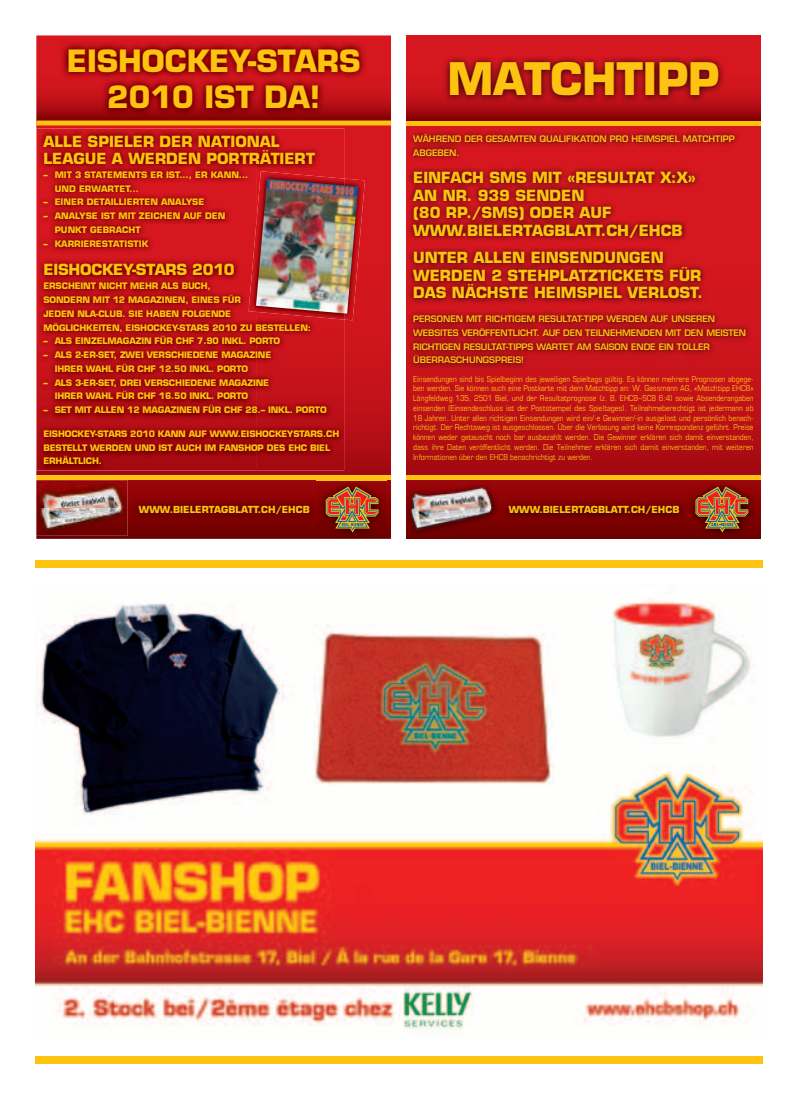
<style>
.page{position:relative;width:798px;height:1099px;background:#fff}
.page>*{position:absolute;margin:0;border:0;box-sizing:border-box;transform-origin:0 0}
.t1{font:700 43.75px "Eurostile LT Std";color:#fec210}
.t2{font:700 30px/36px "Eurostile LT Std";color:#fec210;text-align:center}
.t3{font:700 15px/17.5px "Eurostile LT Std";color:#fec210}
.t4{font:700 9.5px "Eurostile LT Std";color:#fec210}
.t5{font:700 8.75px/13.8px "Eurostile LT Std";letter-spacing:-.015em;color:#fec210}
.t6{font:600 8.75px/13.8px "Eurostile LT Std";color:#fec210}
.t7{font:condensed 8.12px/9.8px "Eurostile LT Std";color:#fec210;text-align:justify}
</style>
<div class="page">
<svg style="left:36px;top:480px;width:355px;height:59px;background:#840405"></svg>
<svg style="left:36px;top:35px;width:355px;height:85px;background:#be161c"></svg>
<img style="left:60px;top:40px;width:307px;height:75px">
<svg style="left:36px;top:120px;width:355px;height:360px;background:#b01212"></svg>
<img style="left:132px;top:499px;width:182px;height:20px">
<img style="left:317px;top:477px;width:69px;height:61px">
<svg style="left:325px;top:486px;width:53px;height:46px;background:#9c4f29"></svg>
<img style="left:36px;top:480px;width:92px;height:55px">
<img style="left:40px;top:485px;width:85px;height:46px">
<img style="left:344px;top:178px;width:21px;height:142px">
<img style="left:248px;top:171px;width:96px;height:148px">
<img style="left:256px;top:179px;width:102px;height:135px">
<svg style="left:406px;top:125px;width:354px;height:414px;background:#b10e13"></svg>
<svg style="left:406px;top:35px;width:354px;height:85px;background:#c01017"></svg>
<svg style="left:442px;top:53px;width:284px;height:50px;background:#8b0d12"></svg>
<svg style="left:406px;top:128px;width:344px;height:241px;background:#b01218"></svg>
<div style="left:406px;top:120px;width:354px;height:5px;background:#fec210"></div>
<div style="left:406px;top:475px;width:354px;height:5px;background:#fec210"></div>
<div style="left:406px;top:480px;width:91px;height:55px;background:linear-gradient(to bottom,#940408,#680000)"></div>
<img style="left:409px;top:485px;width:85px;height:47px">
<svg style="left:502px;top:499px;width:182px;height:21px;background:#6f0000"></svg>
<svg style="left:687px;top:480px;width:69px;height:58px;background:#7f0203"></svg>
<svg style="left:695px;top:486px;width:53px;height:46px;background:#9b4f2a"></svg>
<img style="left:35px;top:599px;width:727px;height:436px">
<div style="left:35px;top:560px;width:727px;height:7px;background:#fec210"></div>
<div style="left:35px;top:1056px;width:727px;height:7px;background:#fec210"></div>
<h2 class="t2" style="left:67px;top:43px;width:295px">EISHOCKEY-STARS<br>2010 IST DA!</h2>
<h3 class="t3" style="left:43px;top:132px;width:273px">ALLE SPIELER DER NATIONAL<br>LEAGUE A WERDEN PORTRÄTIERT</h3>
<p class="t5" style="left:55px;top:168px;width:195px;text-indent:-11px">– MIT 3 STATEMENTS ER IST..., ER KANN...<br>UND ERWARTET...</p>
<p class="t5" style="left:43px;top:195px;width:162px">– EINER DETAILLIERTEN ANALYSE</p>
<p class="t5" style="left:55px;top:209px;width:172px;text-indent:-11px">– ANALYSE IST MIT ZEICHEN AUF DEN<br>PUNKT GEBRACHT</p>
<p class="t5" style="left:43px;top:236px;width:106px">– KARRIERESTATISTIK</p>
<h3 class="t3" style="left:43px;top:261px;width:193px">EISHOCKEY-STARS 2010</h3>
<p class="t5" style="left:43px;top:279px;width:269px">ERSCHEINT NICHT MEHR ALS BUCH,<br>SONDERN MIT 12 MAGAZINEN, EINES FÜR<br>JEDEN NLA-CLUB. SIE HABEN FOLGENDE MÖGLICHKEITEN, EISHOCKEY-STARS 2010 ZU BESTELLEN:</p>
<p class="t5" style="left:43px;top:334px;width:238px">– ALS EINZELMAGAZIN FÜR CHF 7.90 INKL. PORTO</p>
<p class="t5" style="left:55px;top:348px;width:218px;text-indent:-11px">– ALS 2-ER-SET, ZWEI VERSCHIEDENE MAGAZINE<br>IHRER WAHL FÜR CHF 12.50 INKL. PORTO</p>
<p class="t5" style="left:55px;top:375px;width:216px;text-indent:-11px">– ALS 3-ER-SET, DREI VERSCHIEDENE MAGAZINE<br>IHRER WAHL FÜR CHF 16.50 INKL. PORTO</p>
<p class="t5" style="left:43px;top:403px;width:284px">– SET MIT ALLEN 12 MAGAZINEN FÜR CHF 28.– INKL. PORTO</p>
<p class="t5" style="left:43px;top:426px;width:297px">EISHOCKEY-STARS 2010 KANN AUF WWW.EISHOCKEYSTARS.CH<br>BESTELLT WERDEN UND IST AUCH IM FANSHOP DES EHC BIEL<br>ERHÄLTLICH.</p>
<p class="t4" style="left:139px;top:504px;width:172px">WWW.BIELERTAGBLATT.CH/EHCB</p>
<h1 class="t1" style="left:447px;top:52px;width:273px">MATCHTIPP</h1>
<p class="t6" style="left:413px;top:132px;width:323px">WÄHREND DER GESAMTEN QUALIFIKATION PRO HEIMSPIEL MATCHTIPP<br>ABGEBEN.</p>
<h3 class="t3" style="left:413px;top:169px;width:284px">EINFACH SMS MIT «RESULTAT X:X»<br>AN NR. 939 SENDEN<br>(80 RP./SMS) ODER AUF<br>WWW.BIELERTAGBLATT.CH/EHCB</h3>
<h3 class="t3" style="left:413px;top:249px;width:291px">UNTER ALLEN EINSENDUNGEN<br>WERDEN 2 STEHPLATZTICKETS FÜR<br>DAS NÄCHSTE HEIMSPIEL VERLOST.</h3>
<p class="t6" style="left:413px;top:312px;width:334px">PERSONEN MIT RICHTIGEM RESULTAT-TIPP WERDEN AUF UNSEREN<br>WEB SITES VERÖFFENTLICHT. AUF DEN TEIL NEHMENDEN MIT DEN MEISTEN RICHTIGEN RESULTAT-TIPPS WARTET AM SAISON ENDE EIN TOLLER ÜBERRASCHUNGSPREIS!</p>
<p class="t7" style="left:413px;top:373px;width:342px">Einsendungen sind bis Spielbeginn des jeweiligen Spieltags gültig. Es können mehrere Prognosen abgege&shy;ben werden. Sie können auch eine Postkarte mit dem Matchtipp an: W. Gassmann AG, «Matchtipp EHCB» Längfeldweg 135, 2501 Biel, und der Resultatprognose (z. B. EHCB–SCB 6:4) sowie Absenderangaben einsenden (Einsendeschluss ist der Poststempel des Spieltages). Teilnahmeberechtigt ist jedermann ab 18 Jahren. Unter allen richtigen Einsendungen wird ein/-e Gewinner/-in ausgelost und persönlich benach&shy;richtigt. Der Rechtsweg ist ausgeschlossen. Über die Verlosung wird keine Korrespondenz geführt. Preise können weder getauscht noch bar ausbezahlt werden. Die Gewinner erklären sich damit einverstanden, dass ihre Daten veröffentlicht werden. Die Teilnehmer erklären sich damit einverstanden, mit weiteren Informationen über den EHCB benachrichtigt zu werden.</p>
<p class="t4" style="left:508px;top:504px;width:172px">WWW.BIELERTAGBLATT.CH/EHCB</p>
</div>
